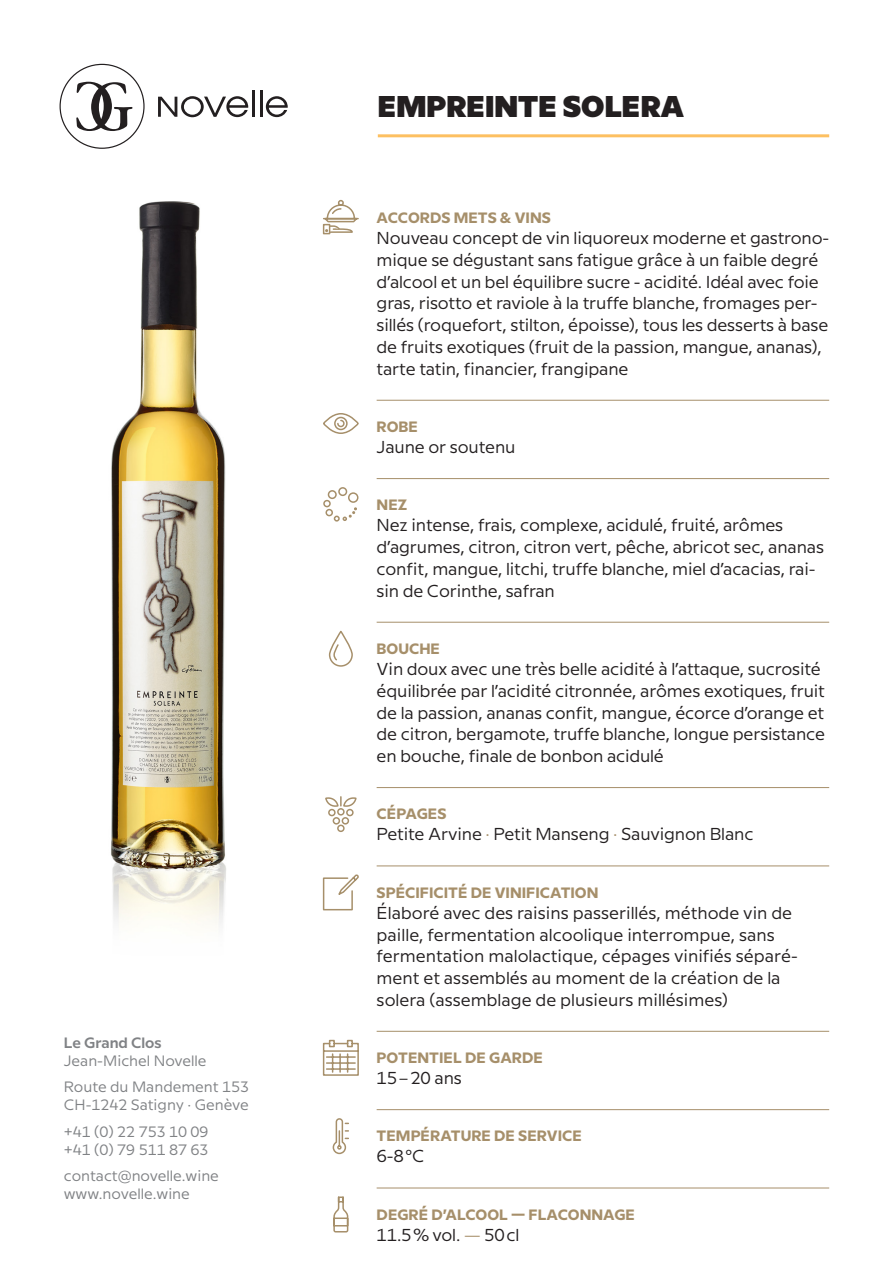
<style>
.page{position:relative;width:893px;height:1263px;background:#fff}
.page>*{position:absolute;margin:0;border:0;box-sizing:border-box;transform-origin:0 0}
.Titre_1_LIQUOREUX{font:900 30px "Milliard";color:#231f20}
.texte_tableau_PETIT{font:17.25px/21.8px "Milliard";letter-spacing:-.01em;color:#231f20}
.t1{font:15px "Milliard";color:#808285}
.Titre_tableau{font:700 15px "Milliard";color:#a68f6a}
.t2{font:600 15px "Milliard";color:#808285}
.s1{color:#a68f6a}
</style>
<div class="page">
<img style="left:111px;top:201px;width:115px;height:724px">
<svg style="left:158px;top:96px;width:90px;height:21px"></svg>
<hr style="left:252px;top:90px;width:3px;height:27px;background:#231f20">
<hr style="left:260px;top:90px;width:3px;height:27px;background:#231f20">
<svg style="left:266px;top:96px;width:22px;height:21px"></svg>
<svg style="left:60px;top:64px;width:85px;height:85px"></svg>
<hr style="left:378px;top:134px;width:451px;height:3px;background:#fdc061">
<hr style="left:377px;top:400px;width:452px;height:1px;background:#a68f6a">
<hr style="left:377px;top:622px;width:452px;height:1px;background:#a68f6a">
<hr style="left:377px;top:787px;width:452px;height:1px;background:#a68f6a">
<hr style="left:377px;top:866px;width:452px;height:1px;background:#a68f6a">
<hr style="left:377px;top:1031px;width:452px;height:1px;background:#a68f6a">
<hr style="left:377px;top:1109px;width:452px;height:1px;background:#a68f6a">
<hr style="left:377px;top:478px;width:452px;height:1px;background:#a68f6a">
<hr style="left:377px;top:1188px;width:452px;height:1px;background:#a68f6a">
<svg style="left:322px;top:199px;width:37px;height:35px"></svg>
<svg style="left:323px;top:413px;width:36px;height:21px"></svg>
<svg style="left:323px;top:487px;width:36px;height:35px"></svg>
<svg style="left:328px;top:631px;width:25px;height:36px"></svg>
<svg style="left:325px;top:796px;width:32px;height:36px"></svg>
<svg style="left:322px;top:874px;width:37px;height:37px"></svg>
<svg style="left:322px;top:1039px;width:37px;height:37px"></svg>
<svg style="left:332px;top:1118px;width:17px;height:37px"></svg>
<svg style="left:333px;top:1196px;width:16px;height:37px"></svg>
<p class="t2" style="left:64px;top:1031px;width:99px">Le Grand Clos</p>
<p class="t1" style="left:64px;top:1050px;width:144px">Jean-Michel Novelle</p>
<p class="t1" style="left:64px;top:1076px;width:187px">Route du Mandement 153</p>
<p class="t1" style="left:64px;top:1094px;width:186px">CH-1242 Satigny · Genève</p>
<p class="t1" style="left:64px;top:1121px;width:146px">+41 (0) 22 753 10 09</p>
<p class="t1" style="left:64px;top:1139px;width:146px">+41 (0) 79 511 87 63</p>
<p class="t1" style="left:64px;top:1165px;width:157px">contact@novelle.wine</p>
<p class="t1" style="left:64px;top:1183px;width:128px">www.novelle.wine</p>
<p class="Titre_1_LIQUOREUX" style="left:378px;top:83px;width:308px">EMPREINTE SOLERA</p>
<p class="Titre_tableau" style="left:377px;top:207px;width:176px">ACCORDS METS &amp; VINS</p>
<p class="texte_tableau_PETIT" style="left:377px;top:226px;width:454px">Nouveau concept de vin liquoreux moderne et gastrono&shy;mique se dégustant sans fatigue grâce à un faible degré d’alcool et un bel équilibre sucre - acidité. Idéal avec foie gras, risotto et raviole à la truffe blanche, fromages per&shy;sillés (roquefort, stilton, époisse), tous les desserts à base de fruits exotiques (fruit de la passion, mangue, ananas), tarte tatin, financier, frangipane</p>
<p class="Titre_tableau" style="left:377px;top:415px;width:43px">ROBE</p>
<p class="texte_tableau_PETIT" style="left:377px;top:435px;width:140px">Jaune or soutenu</p>
<p class="Titre_tableau" style="left:377px;top:494px;width:32px">NEZ</p>
<p class="texte_tableau_PETIT" style="left:377px;top:513px;width:449px">Nez intense, frais, complexe, acidulé, fruité, arômes d’agrumes, citron, citron vert, pêche, abricot sec, ananas confit, mangue, litchi, truffe blanche, miel d’acacias, rai&shy;sin de Corinthe, safran</p>
<p class="Titre_tableau" style="left:377px;top:637px;width:65px">BOUCHE</p>
<p class="texte_tableau_PETIT" style="left:377px;top:657px;width:450px">Vin doux avec une très belle acidité à l’attaque, sucrosité équilibrée par l’acidité citronnée, arômes exotiques, fruit de la passion, ananas confit, mangue, écorce d’orange et de citron, bergamote, truffe blanche, longue persistance en bouche, finale de bonbon acidulé</p>
<p class="Titre_tableau" style="left:377px;top:803px;width:71px">CÉPAGES</p>
<p class="texte_tableau_PETIT" style="left:377px;top:822px;width:378px">Petite Arvine <span class="s1">·</span> Petit Manseng <span class="s1">·</span> Sauvignon Blanc</p>
<p class="Titre_tableau" style="left:377px;top:881px;width:223px">SPÉCIFICITÉ DE VINIFICATION</p>
<p class="texte_tableau_PETIT" style="left:377px;top:901px;width:423px">Élaboré avec des raisins passerillés, méthode vin de paille, fermentation alcoolique interrompue, sans fermentation malolactique, cépages vinifiés séparé&shy;ment et assemblés au moment de la création de la solera (assemblage de plusieurs millésimes)</p>
<p class="Titre_tableau" style="left:377px;top:1046px;width:168px">POTENTIEL DE GARDE</p>
<p class="texte_tableau_PETIT" style="left:377px;top:1066px;width:87px">15–20 ans</p>
<p class="Titre_tableau" style="left:377px;top:1125px;width:207px">TEMPÉRATURE DE SERVICE</p>
<p class="texte_tableau_PETIT" style="left:377px;top:1144px;width:49px">6-8°C</p>
<p class="Titre_tableau" style="left:377px;top:1203px;width:260px">DEGRÉ D’ALCOOL — FLACONNAGE</p>
<p class="texte_tableau_PETIT" style="left:377px;top:1223px;width:144px">11.5% vol. <span class="s1">—</span> 50cl</p>
</div>
